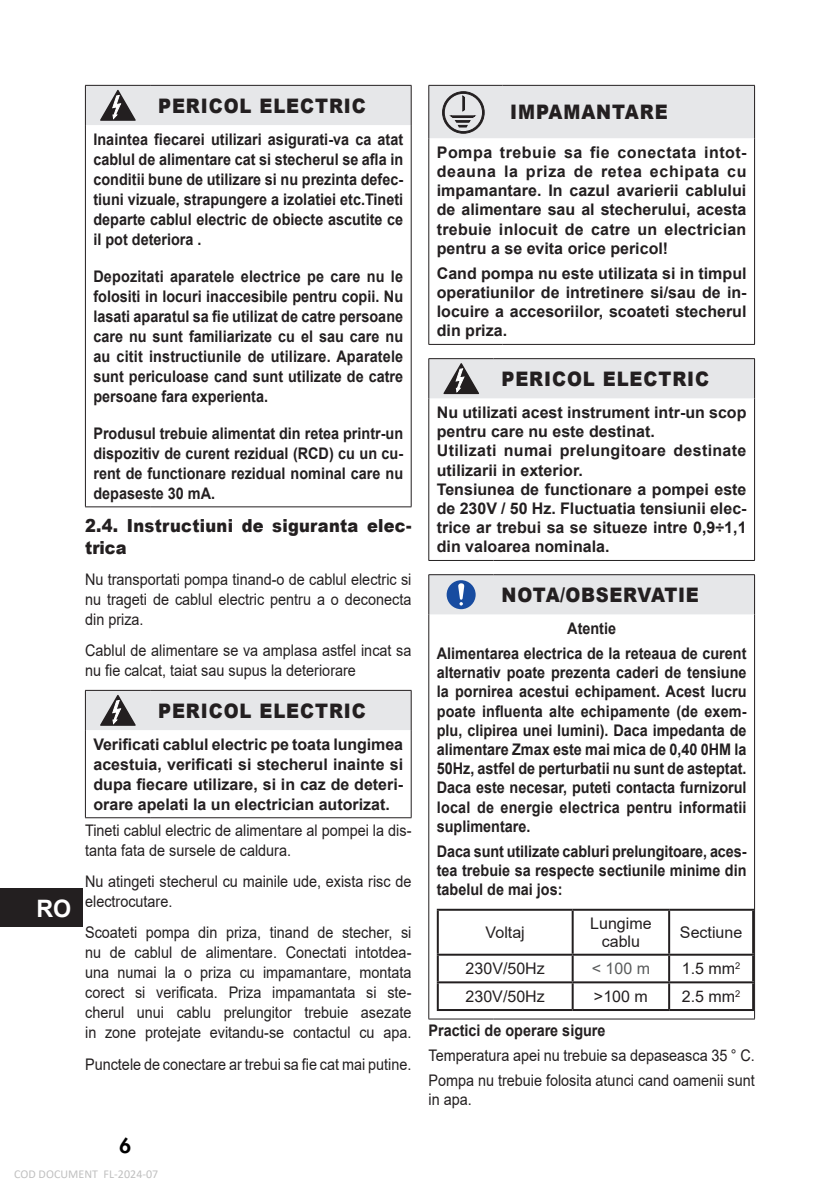
<style>
.page{position:relative;width:840px;height:1191px;background:#fff}
.page>*{position:absolute;margin:0;border:0;box-sizing:border-box;transform-origin:0 0}
.t1{font:700 24px "Arial";color:#fff}
.t2{font:900 20px "Arial";letter-spacing:.05em;color:#231f20;scale:.9 1}
.t3{font:800 20px "Futura";color:#000}
.t4{font:900 18px/21.6px "Arial";letter-spacing:.015em;color:#231f20;scale:.9 1}
.t5{font:700 16px/20px "Arial";color:#231f20;text-align:justify;scale:.9 1}
.t6{font:700 16px/19.2px "Arial";color:#231f20;text-align:justify}
.t7{font:16px/20px "Arial";color:#231f20;scale:.9 1}
.t8{font:16px/17.2px "Arial";color:#231f20;text-align:center}
.t9{font:16px "Arial";color:#5a5c5c}
.t10{font:700 12.6px/24.4px "Arial";color:#000001}
.t11{font:12px "Calibri";letter-spacing:.005em;color:#c0c0c0}
</style>
<div class="page">
<div style="left:0;top:888px;width:82px;height:39px;background:#231f20"></div>
<hr style="left:410px;top:125px;width:1px;height:381px;background:#231f20">
<hr style="left:85px;top:125px;width:1px;height:381px;background:#231f20">
<hr style="left:85px;top:506px;width:65px;height:1px;background:#231f20">
<hr style="left:150px;top:506px;width:261px;height:1px;background:#231f20">
<svg style="left:85px;top:85px;width:326px;height:40px;background:#d9dadc"></svg>
<hr style="left:410px;top:730px;width:1px;height:87px;background:#231f20">
<hr style="left:85px;top:730px;width:1px;height:87px;background:#231f20">
<hr style="left:85px;top:817px;width:65px;height:1px;background:#231f20">
<hr style="left:150px;top:817px;width:261px;height:1px;background:#231f20">
<svg style="left:85px;top:690px;width:326px;height:40px;background:#d9dadc"></svg>
<hr style="left:753px;top:138px;width:1px;height:206px;background:#231f20">
<hr style="left:428px;top:138px;width:1px;height:206px;background:#231f20">
<hr style="left:428px;top:344px;width:74px;height:1px;background:#231f20">
<hr style="left:502px;top:344px;width:252px;height:1px;background:#231f20">
<div style="left:428px;top:85px;width:326px;height:53px;background:#e6e7e9"></div>
<hr style="left:753px;top:398px;width:1px;height:162px;background:#231f20">
<hr style="left:428px;top:358px;width:65px;height:1px;background:#231f20">
<hr style="left:493px;top:358px;width:261px;height:1px;background:#231f20">
<hr style="left:428px;top:398px;width:1px;height:162px;background:#231f20">
<hr style="left:428px;top:560px;width:65px;height:1px;background:#231f20">
<hr style="left:493px;top:560px;width:261px;height:1px;background:#231f20">
<svg style="left:428px;top:359px;width:326px;height:39px;background:#dddee0"></svg>
<hr style="left:753px;top:614px;width:1px;height:404px;background:#231f20">
<hr style="left:428px;top:614px;width:1px;height:404px;background:#231f20">
<hr style="left:428px;top:1018px;width:65px;height:1px;background:#231f20">
<hr style="left:493px;top:1018px;width:261px;height:1px;background:#231f20">
<svg style="left:428px;top:574px;width:326px;height:40px;background:#d7dae0"></svg>
<hr style="left:436px;top:908px;width:136px;height:2px;background:#231f20">
<hr style="left:436px;top:910px;width:2px;height:43px;background:#231f20">
<hr style="left:572px;top:908px;width:96px;height:2px;background:#231f20">
<hr style="left:571px;top:910px;width:2px;height:43px;background:#231f20">
<hr style="left:668px;top:908px;width:85px;height:2px;background:#231f20">
<hr style="left:667px;top:910px;width:2px;height:43px;background:#231f20">
<hr style="left:751px;top:910px;width:2px;height:43px;background:#231f20">
<hr style="left:436px;top:953px;width:136px;height:2px;background:#231f20">
<hr style="left:436px;top:955px;width:2px;height:26px;background:#231f20">
<hr style="left:572px;top:953px;width:96px;height:2px;background:#231f20">
<hr style="left:571px;top:955px;width:2px;height:26px;background:#231f20">
<hr style="left:668px;top:953px;width:85px;height:2px;background:#231f20">
<hr style="left:667px;top:955px;width:2px;height:26px;background:#231f20">
<hr style="left:751px;top:955px;width:2px;height:26px;background:#231f20">
<hr style="left:436px;top:981px;width:136px;height:2px;background:#231f20">
<hr style="left:436px;top:983px;width:2px;height:26px;background:#231f20">
<hr style="left:572px;top:981px;width:96px;height:2px;background:#231f20">
<hr style="left:571px;top:983px;width:2px;height:26px;background:#231f20">
<hr style="left:668px;top:981px;width:85px;height:2px;background:#231f20">
<hr style="left:667px;top:983px;width:2px;height:26px;background:#231f20">
<hr style="left:751px;top:983px;width:2px;height:26px;background:#231f20">
<hr style="left:436px;top:1009px;width:136px;height:2px;background:#231f20">
<hr style="left:572px;top:1009px;width:96px;height:2px;background:#231f20">
<hr style="left:668px;top:1009px;width:85px;height:2px;background:#231f20">
<h1 class="t1" style="left:36px;top:891px;width:36px">RO</h1>
<p class="t2" style="left:158px;top:91px;width:232px">PERICOL ELECTRIC</p>
<p class="t5" style="left:93px;top:129px;width:345px">Inaintea fiecarei utilizari asigurati-va ca atat cablul de alimentare cat si stecherul se afla in conditii bune de utilizare si nu prezinta defec&shy;tiuni vizuale, strapungere a izolatiei etc.Tineti departe cablul electric de obiecte ascutite ce il pot deteriora .</p>
<p class="t5" style="left:93px;top:266px;width:345px">Depozitati aparatele electrice pe care nu le folositi in locuri inaccesibile pentru copii. Nu lasati aparatul sa fie utilizat de catre persoane care nu sunt familiarizate cu el sau care nu au citit instructiunile de utilizare. Aparatele sunt periculoase cand sunt utilizate de catre persoane fara experienta.</p>
<p class="t5" style="left:93px;top:423px;width:345px">Produsul trebuie alimentat din retea printr-un dispozitiv de curent rezidual (RCD) cu un cu&shy;rent de functionare rezidual nominal care nu depaseste 30 mA.</p>
<p class="t4" style="left:85px;top:514px;width:364px">2.4. Instructiuni de siguranta elec&shy;trica</p>
<p class="t7" style="left:85px;top:569px;width:364px;text-align:justify">Nu transportati pompa tinand-o de cablul electric si nu trageti de cablul electric pentru a o deconecta din priza.</p>
<p class="t7" style="left:85px;top:640px;width:364px">Cablul de alimentare se va amplasa astfel incat sa nu fie calcat, taiat sau supus la deteriorare</p>
<p class="t2" style="left:158px;top:696px;width:232px">PERICOL ELECTRIC</p>
<p class="t6" style="left:93px;top:734px;width:311px;line-height:20px">Verificati cablul electric pe toata lungimea acestuia, verificati si stecherul inainte si dupa fiecare utilizare, si in caz de deteri&shy;orare apelati la un electrician autorizat.</p>
<p class="t7" style="left:85px;top:820px;width:364px">Tineti cablul electric de alimentare al pompei la dis&shy;tanta fata de sursele de caldura.</p>
<p class="t7" style="left:85px;top:871px;width:364px">Nu atingeti stecherul cu mainile ude, exista risc de electrocutare.</p>
<p class="t7" style="left:85px;top:922px;width:364px;text-align:justify">Scoateti pompa din priza, tinand de stecher, si nu de cablul de alimentare. Conectati intotdea&shy;una numai la o priza cu impamantare, montata corect si verificata. Priza impamantata si ste&shy;cherul unui cablu prelungitor trebuie asezate in zone protejate evitandu-se contactul cu apa.</p>
<p class="t7" style="left:85px;top:1054px;width:364px">Punctele de conectare ar trebui sa fie cat mai putine.</p>
<p class="t10" style="left:261px;top:105px;width:26px">20<br>PAP</p>
<p class="t3" style="left:120px;top:1132px;width:13px">6</p>
<p class="t11" style="left:14px;top:1165px;width:146px">COD DOCUMENT FL-2024-07</p>
<p class="t2" style="left:510px;top:97px;width:176px">IMPAMANTARE</p>
<p class="t6" style="left:436px;top:143px;width:311px">Pompa trebuie sa fie conectata intot&shy;deauna la priza de retea echipata cu impamantare. In cazul avarierii cablului de alimentare sau al stecherului, acesta trebuie inlocuit de catre un electrician pentru a se evita orice pericol!</p>
<p class="t6" style="left:436px;top:264px;width:311px">Cand pompa nu este utilizata si in timpul operatiunilor de intretinere si/sau de in&shy;locuire a accesoriilor, scoateti stecherul din priza.</p>
<p class="t2" style="left:501px;top:364px;width:232px">PERICOL ELECTRIC</p>
<p class="t6" style="left:436px;top:403px;width:311px;text-align:left">Nu utilizati acest instrument intr-un scop pentru care nu este destinat.<br>Utilizati numai prelungitoare destinate utilizarii in exterior.<br>Tensiunea de functionare a pompei este de 230V / 50 Hz. Fluctuatia tensiunii elec&shy;trice ar trebui sa se situeze intre 0,9÷1,1 din valoarea nominala.</p>
<p class="t2" style="left:501px;top:580px;width:220px">NOTA/OBSERVATIE</p>
<p class="t5" style="left:436px;top:616px;width:345px;line-height:24.8px;text-align:center">Atentie<br>Alimentarea electrica de la reteaua de curent</p>
<p class="t5" style="left:436px;top:663px;width:345px;line-height:19.2px">alternativ poate prezenta caderi de tensiune la pornirea acestui echipament. Acest lucru poate influenta alte echipamente (de exem&shy;plu, clipirea unei lumini). Daca impedanta de alimentare Zmax este mai mica de 0,40 0HM la 50Hz, astfel de perturbatii nu sunt de asteptat.<br>Daca este necesar, puteti contacta furnizorul local de energie electrica pentru informatii suplimentare.</p>
<p class="t5" style="left:436px;top:841px;width:345px;line-height:19.2px">Daca sunt utilizate cabluri prelungitoare, aces&shy;tea trebuie sa respecte sectiunile minime din tabelul de mai jos:</p>
<p class="t8" style="left:485px;top:923px;width:41px">Voltaj</p>
<p class="t8" style="left:590px;top:915px;width:63px">Lungime cablu</p>
<p class="t8" style="left:679px;top:923px;width:64px">Sectiune</p>
<p class="t8" style="left:465px;top:960px;width:81px">230V/50Hz</p>
<p class="t9" style="left:591px;top:957px;width:60px">&lt; 100 m</p>
<p class="t8" style="left:681px;top:960px;width:60px">1.5 mm<sup>2</sup></p>
<p class="t8" style="left:465px;top:987px;width:81px">230V/50Hz</p>
<p class="t8" style="left:593px;top:987px;width:55px">&gt;100 m</p>
<p class="t8" style="left:681px;top:987px;width:60px">2.5 mm<sup>2</sup></p>
<p class="t5" style="left:428px;top:1020px;width:198px">Practici de operare sigure</p>
<p class="t7" style="left:428px;top:1043px;width:364px;line-height:24.8px">Temperatura apei nu trebuie sa depaseasca 35 ° C.<br>Pompa nu trebuie folosita atunci cand oamenii sunt</p>
<p class="t7" style="left:428px;top:1089px;width:50px">in apa.</p>
</div>
